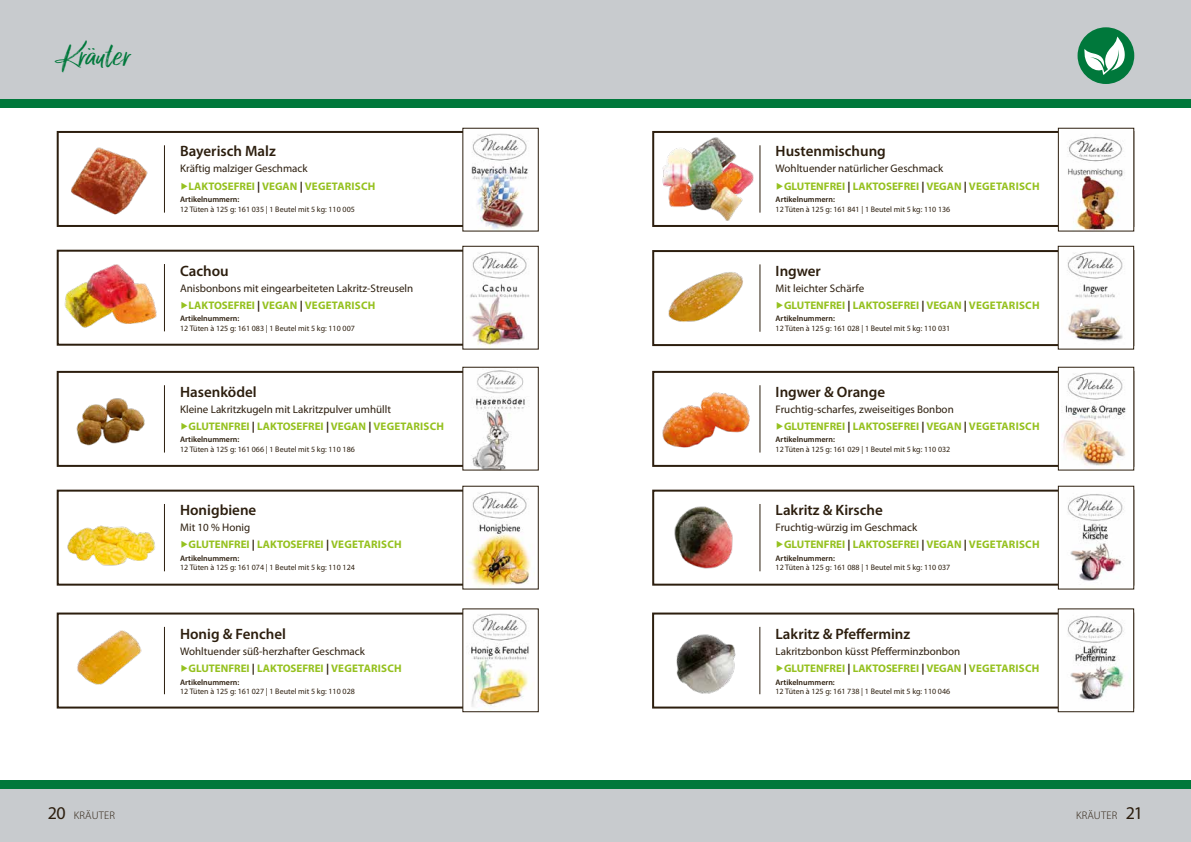
<style>
.page{position:relative;width:1191px;height:842px;background:#fff}
.page>*{position:absolute;margin:0;border:0;box-sizing:border-box;transform-origin:0 0}
.t1{font:37px "Lucky Fellas";color:#00783b}
.t2{font:600 15px "Myriad Pro";color:#2c1e0e}
.t3{font:700 11px/17.2px "Myriad Pro";color:#95c11f}
.t4{font:11px/17.2px "Myriad Pro";color:#2c1e0e}
.t5{font:300 11px "Myriad Pro";letter-spacing:.02em;color:#2c1e0e}
.t6{font:8px "Myriad Pro";color:#2c1e0e}
.t7{font:600 8px "Myriad Pro";color:#2c1e0e}
.s1{font-weight:400;color:#2c1e0e}
.s2{color:#2c1e0e}
.s3{color:#95c11f}
.s4{font-weight:700;color:#95c11f}
.s5{font-weight:700}
.s6{font-weight:400;font-size:18px}
</style>
<div class="page">
<div style="left:0;top:784px;width:1191px;height:58px;background:#c8cbce"></div>
<div style="left:0;top:0;width:1191px;height:104px;background:#c8cbce"></div>
<div style="left:0;top:99px;width:1191px;height:9px;background:#00783b"></div>
<div style="left:0;top:780px;width:1191px;height:9px;background:#00783b"></div>
<div style="left:57px;top:131px;width:482px;height:96px;border:2px solid #2c1e0e"></div>
<div style="left:652px;top:250px;width:482px;height:96px;border:2px solid #2c1e0e"></div>
<div style="left:57px;top:250px;width:482px;height:96px;border:2px solid #2c1e0e"></div>
<div style="left:57px;top:490px;width:482px;height:96px;border:2px solid #2c1e0e"></div>
<div style="left:57px;top:612px;width:482px;height:96px;border:2px solid #2c1e0e"></div>
<div style="left:652px;top:131px;width:482px;height:96px;border:2px solid #2c1e0e"></div>
<img style="left:60px;top:130px;width:105px;height:97px">
<img style="left:668px;top:272px;width:75px;height:50px">
<img style="left:62px;top:264px;width:97px;height:80px">
<img style="left:60px;top:489px;width:104px;height:77px">
<img style="left:61px;top:612px;width:96px;height:94px">
<img style="left:652px;top:132px;width:105px;height:94px">
<hr style="left:164px;top:145px;width:1px;height:68px;background:#2c1e0e">
<hr style="left:759px;top:264px;width:1px;height:68px;background:#2c1e0e">
<hr style="left:164px;top:264px;width:1px;height:67px;background:#2c1e0e">
<hr style="left:164px;top:504px;width:1px;height:67px;background:#2c1e0e">
<hr style="left:164px;top:627px;width:1px;height:67px;background:#2c1e0e">
<hr style="left:759px;top:145px;width:1px;height:68px;background:#2c1e0e">
<div style="left:1077px;top:27px;width:57px;height:57px;background:#00783b;border-radius:50%"></div>
<svg style="left:1083px;top:37px;width:42px;height:39px"></svg>
<div style="left:652px;top:371px;width:482px;height:96px;border:2px solid #2c1e0e"></div>
<div style="left:57px;top:371px;width:482px;height:96px;border:2px solid #2c1e0e"></div>
<img style="left:652px;top:377px;width:98px;height:86px">
<hr style="left:759px;top:385px;width:1px;height:68px;background:#2c1e0e">
<hr style="left:164px;top:385px;width:1px;height:68px;background:#2c1e0e">
<img style="left:76px;top:398px;width:69px;height:48px">
<div style="left:652px;top:612px;width:482px;height:96px;border:2px solid #2c1e0e"></div>
<div style="left:652px;top:490px;width:482px;height:96px;border:2px solid #2c1e0e"></div>
<hr style="left:759px;top:627px;width:1px;height:67px;background:#2c1e0e">
<hr style="left:759px;top:504px;width:1px;height:67px;background:#2c1e0e">
<img style="left:674px;top:506px;width:59px;height:63px">
<img style="left:659px;top:634px;width:90px;height:74px">
<div style="left:1058px;top:486px;width:75px;height:103px;background:#fff"></div>
<img style="left:1067px;top:494px;width:57px;height:87px">
<div style="left:1057px;top:486px;width:77px;height:103px;border:1px solid #2c1e0e"></div>
<div style="left:1058px;top:609px;width:75px;height:103px;background:#fff"></div>
<img style="left:1067px;top:616px;width:57px;height:84px">
<div style="left:1057px;top:608px;width:77px;height:104px;border:1px solid #2c1e0e"></div>
<div style="left:463px;top:128px;width:75px;height:103px;background:#fff"></div>
<img style="left:471px;top:133px;width:58px;height:97px">
<div style="left:462px;top:128px;width:77px;height:104px;border:1px solid #2c1e0e"></div>
<div style="left:1058px;top:246px;width:75px;height:103px;background:#fff"></div>
<img style="left:1067px;top:251px;width:56px;height:91px">
<div style="left:1057px;top:246px;width:77px;height:104px;border:1px solid #2c1e0e"></div>
<div style="left:463px;top:246px;width:75px;height:103px;background:#fff"></div>
<img style="left:469px;top:251px;width:61px;height:97px">
<div style="left:462px;top:246px;width:77px;height:104px;border:1px solid #2c1e0e"></div>
<div style="left:1058px;top:367px;width:75px;height:103px;background:#fff"></div>
<img style="left:1063px;top:372px;width:63px;height:95px">
<div style="left:1057px;top:367px;width:77px;height:104px;border:1px solid #2c1e0e"></div>
<div style="left:463px;top:486px;width:75px;height:103px;background:#fff"></div>
<img style="left:466px;top:491px;width:65px;height:96px">
<div style="left:462px;top:486px;width:77px;height:103px;border:1px solid #2c1e0e"></div>
<div style="left:463px;top:609px;width:75px;height:103px;background:#fff"></div>
<img style="left:471px;top:613px;width:58px;height:97px">
<div style="left:462px;top:608px;width:77px;height:104px;border:1px solid #2c1e0e"></div>
<div style="left:463px;top:367px;width:75px;height:103px;background:#fff"></div>
<img style="left:471px;top:369px;width:54px;height:100px">
<div style="left:462px;top:367px;width:77px;height:104px;border:1px solid #2c1e0e"></div>
<div style="left:1058px;top:128px;width:75px;height:103px;background:#fff"></div>
<img style="left:1067px;top:137px;width:58px;height:93px">
<div style="left:1057px;top:128px;width:77px;height:104px;border:1px solid #2c1e0e"></div>
<h1 class="t1" style="left:57px;top:35px;width:74px">Kräuter</h1>
<h2 class="t2" style="left:180px;top:142px;width:97px">Bayerisch Malz</h2>
<p class="t3" style="left:180px;top:160px;width:197px"><span class="s1">Kräftig malziger Geschmack </span>▶LAKTOSEFREI <span class="s2">|</span> VEGAN <span class="s2">|</span> VEGETARISCH</p>
<p class="t7" style="left:180px;top:194px;width:61px">Artikelnummern:</p>
<p class="t6" style="left:180px;top:204px;width:176px">12 Tüten à 125 g: 161 035 | 1 Beutel mit 5 kg: 110 005</p>
<h2 class="t2" style="left:180px;top:261px;width:50px">Cachou</h2>
<p class="t4" style="left:180px;top:279px;width:235px">Anisbonbons mit eingearbeiteten Lakritz-Streuseln <span class="s3">▶</span><span class="s4">LAKTOSEFREI</span> <span class="s5">|</span> <span class="s4">VEGAN</span> <span class="s5">|</span> <span class="s4">VEGETARISCH</span></p>
<p class="t7" style="left:180px;top:314px;width:61px">Artikelnummern:</p>
<p class="t6" style="left:180px;top:323px;width:176px">12 Tüten à 125 g: 161 083 | 1 Beutel mit 5 kg: 110 007</p>
<h2 class="t2" style="left:180px;top:382px;width:78px">Hasenködel</h2>
<p class="t4" style="left:180px;top:400px;width:265px">Kleine Lakritzkugeln mit Lakritzpulver umhüllt <span class="s3">▶</span><span class="s4">GLUTENFREI</span> <span class="s5">|</span> <span class="s4">LAKTOSEFREI</span> <span class="s5">|</span> <span class="s4">VEGAN</span> <span class="s5">|</span> <span class="s4">VEGETARISCH</span></p>
<p class="t7" style="left:180px;top:435px;width:61px">Artikelnummern:</p>
<p class="t6" style="left:180px;top:444px;width:176px">12 Tüten à 125 g: 161 066 | 1 Beutel mit 5 kg: 110 186</p>
<h2 class="t2" style="left:180px;top:500px;width:78px">Honigbiene</h2>
<p class="t3" style="left:180px;top:518px;width:223px"><span class="s1">Mit 10 % Honig<br></span>▶GLUTENFREI <span class="s2">|</span> LAKTOSEFREI <span class="s2">|</span> VEGETARISCH</p>
<p class="t7" style="left:180px;top:553px;width:61px">Artikelnummern:</p>
<p class="t6" style="left:180px;top:562px;width:176px">12 Tüten à 125 g: 161 074 | 1 Beutel mit 5 kg: 110 124</p>
<h2 class="t2" style="left:180px;top:624px;width:107px">Honig &amp; Fenchel</h2>
<p class="t4" style="left:180px;top:643px;width:223px">Wohltuender süß-herzhafter Geschmack <span class="s3">▶</span><span class="s4">GLUTENFREI</span> <span class="s5">|</span> <span class="s4">LAKTOSEFREI</span> <span class="s5">|</span> <span class="s4">VEGETARISCH</span></p>
<p class="t7" style="left:180px;top:677px;width:61px">Artikelnummern:</p>
<p class="t6" style="left:180px;top:687px;width:176px">12 Tüten à 125 g: 161 027 | 1 Beutel mit 5 kg: 110 028</p>
<h2 class="t2" style="left:775px;top:142px;width:112px">Hustenmischung</h2>
<p class="t3" style="left:775px;top:160px;width:265px"><span class="s1">Wohltuender natürlicher Geschmack<br></span>▶GLUTENFREI <span class="s2">|</span> LAKTOSEFREI <span class="s2">|</span> VEGAN <span class="s2">|</span> VEGETARISCH</p>
<p class="t7" style="left:775px;top:194px;width:61px">Artikelnummern:</p>
<p class="t6" style="left:775px;top:204px;width:176px">12 Tüten à 125 g: 161 841 | 1 Beutel mit 5 kg: 110 136</p>
<h2 class="t2" style="left:775px;top:261px;width:47px">Ingwer</h2>
<p class="t3" style="left:775px;top:279px;width:265px"><span class="s1">Mit leichter Schärfe<br></span>▶GLUTENFREI <span class="s2">|</span> LAKTOSEFREI <span class="s2">|</span> VEGAN <span class="s2">|</span> VEGETARISCH</p>
<p class="t7" style="left:775px;top:314px;width:61px">Artikelnummern:</p>
<p class="t6" style="left:775px;top:323px;width:176px">12 Tüten à 125 g: 161 028 | 1 Beutel mit 5 kg: 110 031</p>
<h2 class="t2" style="left:775px;top:382px;width:111px">Ingwer &amp; Orange</h2>
<p class="t3" style="left:775px;top:400px;width:265px"><span class="s1">Fruchtig-scharfes, zweiseitiges Bonbon<br></span>▶GLUTENFREI <span class="s2">|</span> LAKTOSEFREI <span class="s2">|</span> VEGAN <span class="s2">|</span> VEGETARISCH</p>
<p class="t7" style="left:775px;top:435px;width:61px">Artikelnummern:</p>
<p class="t6" style="left:775px;top:444px;width:176px">12 Tüten à 125 g: 161 029 | 1 Beutel mit 5 kg: 110 032</p>
<h2 class="t2" style="left:775px;top:500px;width:109px">Lakritz &amp; Kirsche</h2>
<p class="t3" style="left:775px;top:518px;width:265px"><span class="s1">Fruchtig-würzig im Geschmack<br></span>▶GLUTENFREI <span class="s2">|</span> LAKTOSEFREI <span class="s2">|</span> VEGAN <span class="s2">|</span> VEGETARISCH</p>
<p class="t7" style="left:775px;top:553px;width:61px">Artikelnummern:</p>
<p class="t6" style="left:775px;top:562px;width:176px">12 Tüten à 125 g: 161 088 | 1 Beutel mit 5 kg: 110 037</p>
<h2 class="t2" style="left:775px;top:624px;width:136px">Lakritz &amp; Pfefferminz</h2>
<p class="t3" style="left:775px;top:642px;width:265px"><span class="s1">Lakritzbonbon küsst Pfefferminzbonbon<br></span>▶GLUTENFREI <span class="s2">|</span> LAKTOSEFREI <span class="s2">|</span> VEGAN <span class="s2">|</span> VEGETARISCH</p>
<p class="t7" style="left:775px;top:677px;width:61px">Artikelnummern:</p>
<p class="t6" style="left:775px;top:687px;width:176px">12 Tüten à 125 g: 161 738 | 1 Beutel mit 5 kg: 110 046</p>
<p class="t5" style="left:48px;top:810px;width:69px"><span class="s6">20</span> KRÄUTER</p>
<p class="t5" style="left:1076px;top:810px;width:69px">KRÄUTER <span class="s6">21</span></p>
</div>
